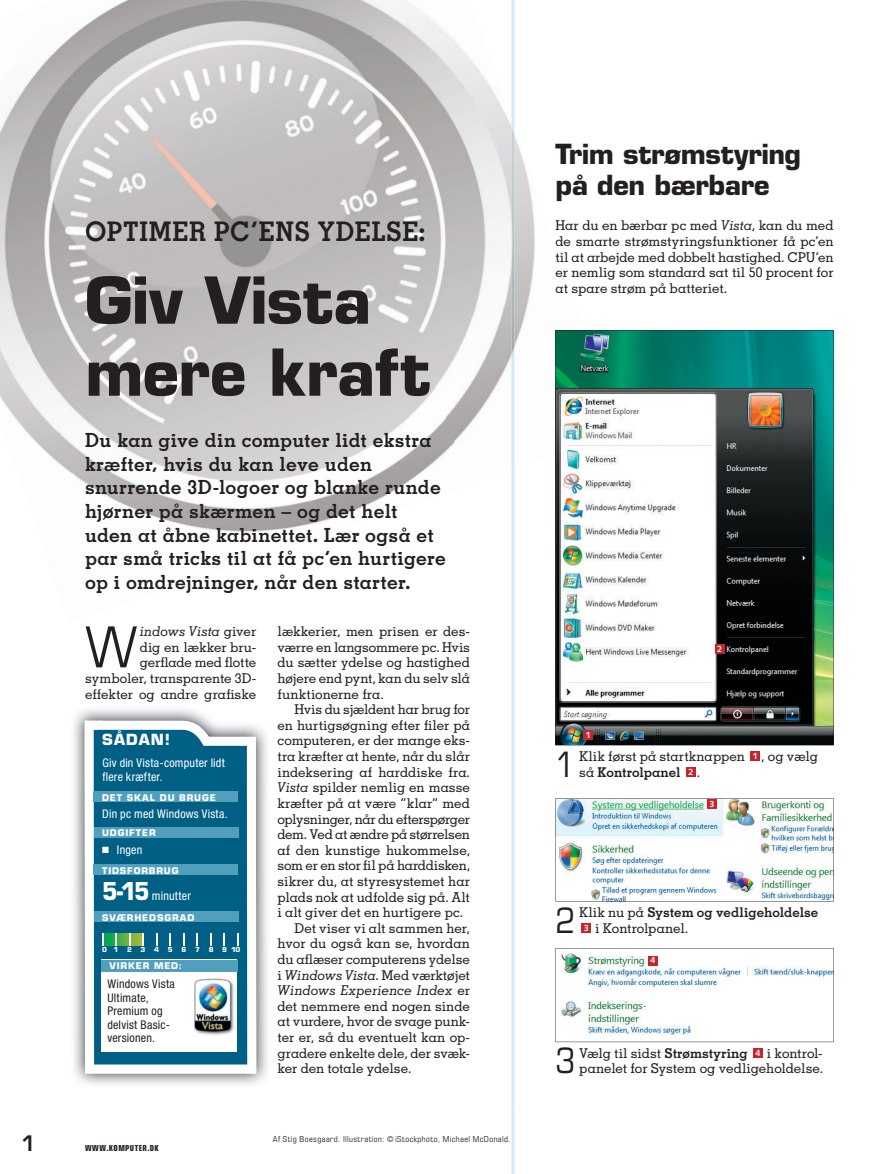
<style>
.page{position:relative;width:872px;height:1174px;background:#fff}
.page>*{position:absolute;margin:0;border:0;box-sizing:border-box;transform-origin:0 0}
.t1{font:700 63px/72px "Eurostile LT Std";letter-spacing:-.005em;color:#231f20}
.t2{font:condensed 56.55px "Eurostile LT Std";color:#231f20}
.t3{font:condensed 35.1px "Eurostile LT Std";color:#231f20}
.t4{font:700 27px/31.2px "Eurostile LT Std";letter-spacing:-.015em;color:#231f20}
.t5{font:700 27px "Memphis LT Std";letter-spacing:.03em;color:#231f20;scale:.95 1}
.t6{font:600 20.85px "Eurostile LT Std";color:#231f20}
.t7{font:700 19.5px/23.5px "Memphis LT Std";letter-spacing:.015em;color:#231f20}
.t8{font:700 15px "Eurostile LT Std";letter-spacing:.07em;color:#fff}
.t9{font:500 13.5px/15.6px "Memphis LT Std";letter-spacing:-.01em;color:#231f20;text-align:justify}
.t10{font:500 13.5px "Memphis LT Std";letter-spacing:-.03em;color:#231f20}
.t11{font:700 13.5px/15.6px "Memphis LT Std";letter-spacing:-.005em;color:#231f20}
.t12{font:italic 500 13.5px "Memphis LT Std";letter-spacing:-.005em;color:#231f20}
.t13{font:condensed 12px/13.5px "Helvetica Neue LT Std";letter-spacing:.02em;color:#fff}
.t14{font:condensed 12px/13.5px "Helvetica Neue LT Std";letter-spacing:.02em;color:#231f20}
.t15{font:700 9px "Eurostile LT Std";letter-spacing:.095em;color:#fff}
.t16{font:700 9px "Syntax LT Std";color:#fff}
.t17{font:condensed 8.25px "Eurostile LT Std";letter-spacing:.05em;color:#231f20}
.t18{font:700 condensed 8.25px "Eurostile LT Std";letter-spacing:.06em;color:#231f20}
.t19{font:700 6.75px "Eurostile LT Std";color:#fff}
.s1{font-style:italic}
.s2{font-style:normal}
.s3{font-family:"Eurostile LT Std";font-weight:700;font-stretch:normal;font-size:24px}
.s4{font-family:"Syntax LT Std";font-weight:700;font-size:9px;color:#fff}
.s5{font-weight:700}
.s6{font-weight:500}
.s7{font-family:"Syntax LT Std";font-size:9px;color:#fff}
</style>
<div class="page">
<svg style="left:514px;top:90px;width:320px;height:1014px"></svg>
<hr style="left:511px;top:0;width:3px;height:90px;background:#d6eaf5">
<hr style="left:511px;top:1104px;width:3px;height:70px;background:#d6eaf5">
<svg style="left:511px;top:90px;width:3px;height:1014px;background:#dbecf6"></svg>
<img style="left:23px;top:0;width:224px;height:90px">
<img style="left:247px;top:0;width:112px;height:90px">
<img style="left:76px;top:28px;width:196px;height:62px">
<img style="left:359px;top:0;width:134px;height:90px">
<img style="left:217px;top:71px;width:62px;height:19px">
<img style="left:359px;top:80px;width:31px;height:10px">
<img style="left:0;top:90px;width:165px;height:347px">
<img style="left:165px;top:90px;width:253px;height:432px">
<img style="left:333px;top:90px;width:178px;height:246px">
<img style="left:0;top:259px;width:119px;height:224px">
<img style="left:418px;top:303px;width:93px;height:172px">
<img style="left:84px;top:437px;width:235px;height:95px">
<img style="left:514px;top:128px;width:105px;height:341px">
<img style="left:511px;top:119px;width:3px;height:351px">
<img style="left:555px;top:330px;width:278px;height:415px">
<img style="left:555px;top:798px;width:278px;height:103px">
<svg style="left:555px;top:948px;width:278px;height:94px"></svg>
<div style="left:583px;top:730px;width:10px;height:9px;background:#c8242b"></div>
<div style="left:714px;top:644px;width:10px;height:9px;background:#c8242b"></div>
<div style="left:707px;top:799px;width:9px;height:10px;background:#c8242b"></div>
<div style="left:648px;top:955px;width:9px;height:10px;background:#c8242b"></div>
<img style="left:74px;top:709px;width:193px;height:376px">
<svg style="left:85px;top:721px;width:171px;height:352px;fill:#005f85"></svg>
<div style="left:94px;top:827px;width:144px;height:11px;background:#529fbc"></div>
<div style="left:94px;top:864px;width:144px;height:11px;background:#529fbc"></div>
<div style="left:94px;top:911px;width:144px;height:11px;background:#529fbc"></div>
<svg style="left:104px;top:933px;width:39px;height:12px"></svg>
<div style="left:144px;top:933px;width:94px;height:12px;background:#005f85"></div>
<svg style="left:102px;top:933px;width:2px;height:12px"></svg>
<svg style="left:116px;top:933px;width:1px;height:12px"></svg>
<svg style="left:129px;top:933px;width:2px;height:12px"></svg>
<svg style="left:143px;top:933px;width:1px;height:12px"></svg>
<svg style="left:156px;top:933px;width:2px;height:12px"></svg>
<svg style="left:170px;top:933px;width:1px;height:12px"></svg>
<svg style="left:183px;top:933px;width:1px;height:12px"></svg>
<svg style="left:196px;top:933px;width:2px;height:12px"></svg>
<svg style="left:210px;top:933px;width:1px;height:12px"></svg>
<svg style="left:223px;top:933px;width:2px;height:12px"></svg>
<svg style="left:237px;top:933px;width:1px;height:12px"></svg>
<div style="left:101px;top:959px;width:136px;height:92px;background:#fff"></div>
<div style="left:101px;top:959px;width:136px;height:12px;background:#529fbc"></div>
<img style="left:194px;top:978px;width:40px;height:57px">
<div style="left:750px;top:751px;width:10px;height:10px;background:#c8242b"></div>
<div style="left:686px;top:767px;width:10px;height:9px;background:#c8242b"></div>
<div style="left:94px;top:791px;width:144px;height:11px;background:#529fbc"></div>
<div style="left:581px;top:923px;width:10px;height:9px;background:#c8242b"></div>
<div style="left:753px;top:1047px;width:10px;height:10px;background:#c8242b"></div>
<h3 class="t5" style="left:85px;top:214px;width:360px">OPTIMER PC’ENS YDELSE:</h3>
<h1 class="t1" style="left:85px;top:264px;width:347px">Giv Vista mere kraft</h1>
<p class="t7" style="left:85px;top:428px;width:362px">Du kan give din computer lidt ekstra kræfter, hvis du kan leve uden snurrende 3D-logoer og blanke runde hjørner på skærmen – og det helt uden at åbne kabinettet. Lær også et par små tricks til at få pc’en hurtigere op i omdrejninger, når den starter.</p>
<p class="t9" style="left:277px;top:623px;width:194px">lækkerier, men prisen er des&shy;værre en langsommere pc. Hvis du sætter ydelse og hastighed højere end pynt, kan du selv slå funktionerne fra.</p>
<p class="t9" style="left:294px;top:701px;width:177px">Hvis du sjældent har brug for</p>
<p class="t9" style="left:277px;top:717px;width:194px">en hurtigsøgning efter filer på</p>
<p class="t9" style="left:277px;top:732px;width:194px">computeren, er der mange eks-</p>
<p class="t9" style="left:277px;top:748px;width:194px">tra kræfter at hente, når du slår</p>
<p class="t9" style="left:277px;top:764px;width:194px">indeksering af harddiske fra.</p>
<p class="t9" style="left:277px;top:779px;width:194px"><span class="s1">Vista</span> spilder nemlig en masse</p>
<p class="t9" style="left:277px;top:795px;width:194px">kræfter på at være ”klar” med</p>
<p class="t10" style="left:277px;top:810px;width:194px">oplysninger, når du efterspørger</p>
<p class="t10" style="left:277px;top:826px;width:194px">dem. Ved at ændre på størrelsen</p>
<p class="t9" style="left:277px;top:842px;width:194px">af den kunstige hukommelse,</p>
<p class="t9" style="left:277px;top:857px;width:194px">som er en stor fil på harddisken,</p>
<p class="t9" style="left:277px;top:873px;width:194px">sikrer du, at styresystemet har</p>
<p class="t9" style="left:277px;top:889px;width:194px">plads nok at udfolde sig på. Alt</p>
<p class="t9" style="left:277px;top:904px;width:187px">i alt giver det en hurtigere pc.</p>
<p class="t9" style="left:294px;top:920px;width:177px">Det viser vi alt sammen her,</p>
<p class="t9" style="left:277px;top:935px;width:194px">hvor du også kan se, hvordan</p>
<p class="t9" style="left:277px;top:951px;width:194px">du aflæser computerens ydelse</p>
<p class="t9" style="left:277px;top:967px;width:194px">i <span class="s1">Windows Vista</span>. Med værktøjet</p>
<p class="t12" style="left:277px;top:982px;width:194px">Windows Experience Index <span class="s2">er</span></p>
<p class="t9" style="left:277px;top:998px;width:194px">det nemmere end nogen sinde</p>
<p class="t9" style="left:277px;top:1013px;width:194px">at vurdere, hvor de svage punk-</p>
<p class="t9" style="left:277px;top:1029px;width:194px">ter er, så du eventuelt kan op-</p>
<p class="t9" style="left:277px;top:1045px;width:194px">gradere enkelte dele, der svæk-</p>
<p class="t9" style="left:277px;top:1060px;width:135px">ker den totale ydelse.</p>
<h2 class="t2" style="left:85px;top:613px;width:54px">W</h2>
<p class="t9" style="left:85px;top:623px;width:173px;text-align:right"><span class="s1">indows Vista</span> giver<br>dig en lækker bru&shy;gerflade med flotte symboler, transparente 3D&shy;effekter og andre grafiske</p>
<p class="t8" style="left:102px;top:730px;width:69px">SÅDAN!</p>
<p class="t13" style="left:102px;top:756px;width:124px">Giv din Vista-computer lidt flere kræfter.</p>
<p class="t15" style="left:102px;top:792px;width:115px">DET SKAL DU BRUGE</p>
<p class="t13" style="left:102px;top:807px;width:127px">Din pc med Windows Vista.</p>
<p class="t15" style="left:102px;top:827px;width:55px">UDGIFTER</p>
<p class="t13" style="left:102px;top:843px;width:42px">■ Ingen</p>
<p class="t15" style="left:102px;top:864px;width:78px">TIDSFORBRUG</p>
<p class="t13" style="left:102px;top:888px;width:90px"><span class="s3">5-15</span> minutter</p>
<p class="t15" style="left:102px;top:911px;width:94px">SVÆRHEDSGRAD</p>
<p class="t19" style="left:102px;top:945px;width:18px">0 1</p>
<p class="t19" style="left:127px;top:945px;width:6px">2</p>
<p class="t19" style="left:141px;top:945px;width:6px">3</p>
<p class="t19" style="left:154px;top:945px;width:6px">4</p>
<p class="t19" style="left:168px;top:945px;width:6px">5</p>
<p class="t19" style="left:181px;top:945px;width:6px">6</p>
<p class="t19" style="left:195px;top:945px;width:6px">7</p>
<p class="t19" style="left:209px;top:945px;width:6px">8</p>
<p class="t19" style="left:222px;top:945px;width:19px">9 10</p>
<p class="t15" style="left:109px;top:960px;width:74px">VIRKER MED:</p>
<p class="t14" style="left:107px;top:977px;width:69px">Windows Vista<br>Ultimate,<br>Premium og delvist Basic&shy;versionen.</p>
<h3 class="t6" style="left:21px;top:1130px;width:16px">1</h3>
<p class="t18" style="left:85px;top:1143px;width:75px">WWW.KOMPUTER.DK</p>
<p class="t17" style="left:273px;top:1133px;width:239px">Af Stig Boesgaard. Illustration: © iStockphoto, Michael McDonald.</p>
<h3 class="t4" style="left:555px;top:139px;width:247px">Trim strømstyring på den bærbare</h3>
<p class="t9" style="left:555px;top:218px;width:280px">Har du en bærbar pc med <span class="s1">Vista</span>, kan du med de smarte strømstyringsfunktioner få pc’en til at arbejde med dobbelt hastighed. CPU’en er nemlig som standard sat til 50 procent for at spare strøm på batteriet.</p>
<p class="t16" style="left:586px;top:729px;width:7px">1</p>
<p class="t16" style="left:717px;top:643px;width:7px">2</p>
<h3 class="t3" style="left:555px;top:743px;width:21px">1</h3>
<p class="t9" style="left:579px;top:748px;width:240px">Klik først på startknappen <span class="s4">1</span> , og vælg så <span class="s5">Kontrolpanel</span> <span class="s4">2</span> .</p>
<p class="t16" style="left:709px;top:799px;width:7px">3</p>
<h3 class="t3" style="left:555px;top:899px;width:21px">2</h3>
<p class="t11" style="left:584px;top:904px;width:236px;text-indent:-5px"><span class="s6">Klik nu på</span> System og vedligeholdelse<br><span class="s7">3</span> <span class="s6">i Kontrolpanel.</span></p>
<p class="t16" style="left:650px;top:955px;width:7px">4</p>
<h3 class="t3" style="left:555px;top:1039px;width:21px">3</h3>
<p class="t9" style="left:579px;top:1044px;width:245px">Vælg til sidst <span class="s5">Strømstyring</span> <span class="s4">4</span> i kontrol&shy;panelet for System og vedligeholdelse.</p>
</div>
